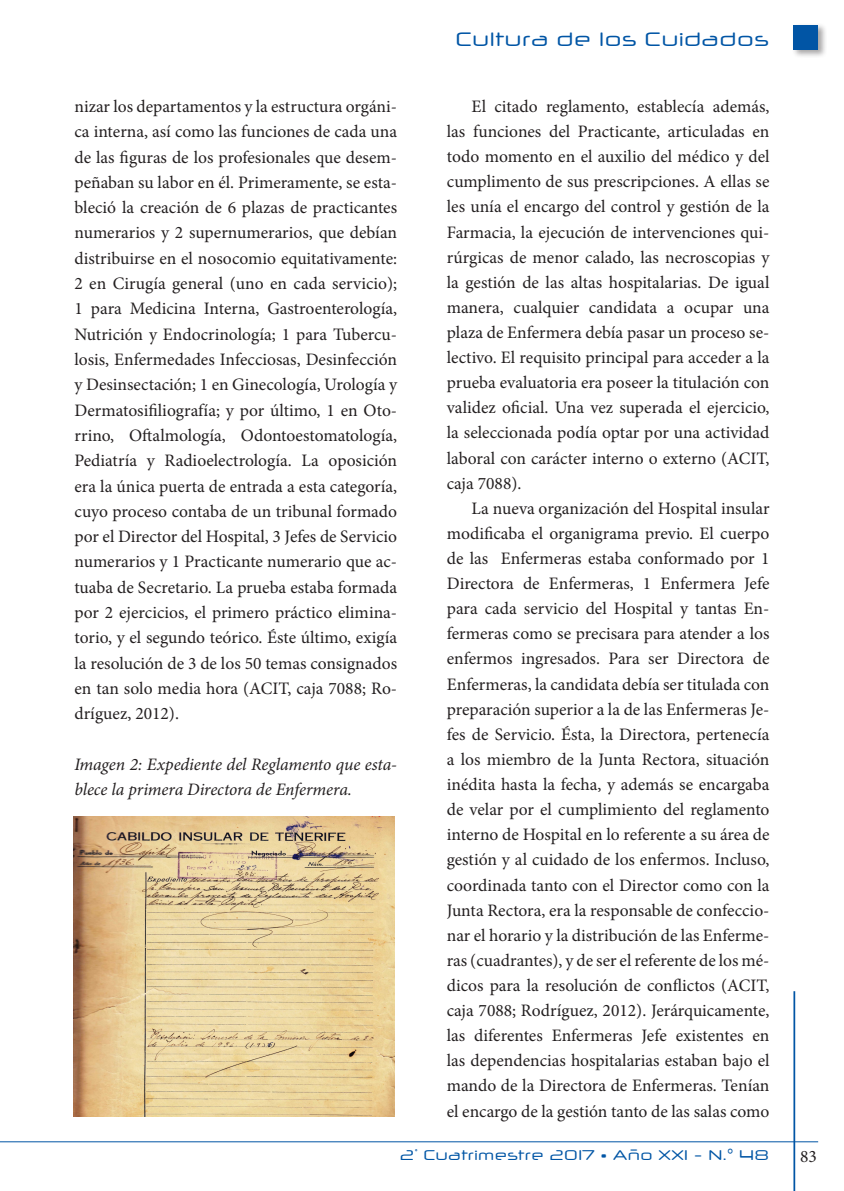
<style>
.page{position:relative;width:844px;height:1191px;background:#fff}
.page>*{position:absolute;margin:0;border:0;box-sizing:border-box;transform-origin:0 0}
.t1{font:19.25px "Neuropol X Free";color:#0155a5}
.t2{font:17.5px/25px "Minion Pro";color:#231f20;text-align:justify}
.t3{font:italic 17.5px/25.4px "Minion Pro";letter-spacing:-.005em;color:#231f20}
.t4{font:14px "Neuropol X Free";color:#0155a5}
</style>
<div class="page">
<hr style="left:793px;top:991px;width:2px;height:200px;background:#0155a5">
<hr style="left:0;top:1141px;width:818px;height:1px;background:#0155a5">
<div style="left:791px;top:23px;width:36px;height:36px;background:#231f20;opacity:.4"></div>
<div style="left:793px;top:25px;width:25px;height:25px;background:#0155a5"></div>
<img style="left:73px;top:816px;width:322px;height:300px">
<p class="t2" style="left:74px;top:94px;width:324px">nizar los departamentos y la estructura orgáni&shy;ca interna, así como las funciones de cada una de las figuras de los profesionales que desem&shy;peñaban su labor en él. Primeramente, se esta&shy;bleció la creación de 6 plazas de practicantes numerarios y 2 supernumerarios, que debían distribuirse en el nosocomio equitativamente:<br>2 en Cirugía general (uno en cada servicio); 1 para Medicina Interna, Gastroenterología, Nutrición y Endocrinología; 1 para Tubercu&shy;losis, Enfermedades Infecciosas, Desinfección y Desinsectación; 1 en Ginecología, Urología y Dermatosifiliografía; y por último, 1 en Oto&shy;rrino, Oftalmología, Odontoestomatología, Pediatría y Radioelectrología. La oposición era la única puerta de entrada a esta categoría, cuyo proceso contaba de un tribunal formado por el Director del Hospital, 3 Jefes de Servicio numerarios y 1 Practicante numerario que ac&shy;tuaba de Secretario. La prueba estaba formada por 2 ejercicios, el primero práctico elimina&shy;torio, y el segundo teórico. Éste último, exigía la resolución de 3 de los 50 temas consignados en tan solo media hora (ACIT, caja 7088; Ro&shy;dríguez, 2012).</p>
<p class="t3" style="left:74px;top:751px;width:324px">Imagen 2: Expediente del Reglamento que esta&shy;blece la primera Directora de Enfermera.</p>
<p class="t1" style="left:455px;top:27px;width:315px">Cultura de los Cuidados</p>
<p class="t2" style="left:446px;top:94px;width:324px;text-indent:25px">El citado reglamento, establecía además, las funciones del Practicante, articuladas en todo momento en el auxilio del médico y del cumplimento de sus prescripciones. A ellas se les unía el encargo del control y gestión de la Farmacia, la ejecución de intervenciones qui&shy;rúrgicas de menor calado, las necroscopias y la gestión de las altas hospitalarias. De igual manera, cualquier candidata a ocupar una plaza de Enfermera debía pasar un proceso se&shy;lectivo. El requisito principal para acceder a la prueba evaluatoria era poseer la titulación con validez oficial. Una vez superada el ejercicio, la seleccionada podía optar por una actividad laboral con carácter interno o externo (ACIT, caja 7088).</p>
<p class="t2" style="left:446px;top:496px;width:324px;text-indent:25px">La nueva organización del Hospital insular modificaba el organigrama previo. El cuerpo de las Enfermeras estaba conformado por 1<br>Directora de Enfermeras, 1 Enfermera Jefe para cada servicio del Hospital y tantas En&shy;fermeras como se precisara para atender a los enfermos ingresados. Para ser Directora de Enfermeras, la candidata debía ser titulada con preparación superior a la de las Enfermeras Je&shy;fes de Servicio. Ésta, la Directora, pertenecía a los miembro de la Junta Rectora, situación inédita hasta la fecha, y además se encargaba de velar por el cumplimiento del reglamento interno de Hospital en lo referente a su área de gestión y al cuidado de los enfermos. Incluso, coordinada tanto con el Director como con la Junta Rectora, era la responsable de confeccio&shy;nar el horario y la distribución de las Enferme&shy;ras (cuadrantes), y de ser el referente de los mé&shy;dicos para la resolución de conflictos (ACIT, caja 7088; Rodríguez, 2012). Jerárquicamente, las diferentes Enfermeras Jefe existentes en las dependencias hospitalarias estaban bajo el mando de la Directora de Enfermeras. Tenían el encargo de la gestión tanto de las salas como</p>
<p class="t4" style="left:400px;top:1146px;width:371px">2<sup>º</sup> Cuatrimestre 2017 • Año XXI - N.° 48</p>
<p class="t2" style="left:800px;top:1144px;width:18px">83</p>
</div>
